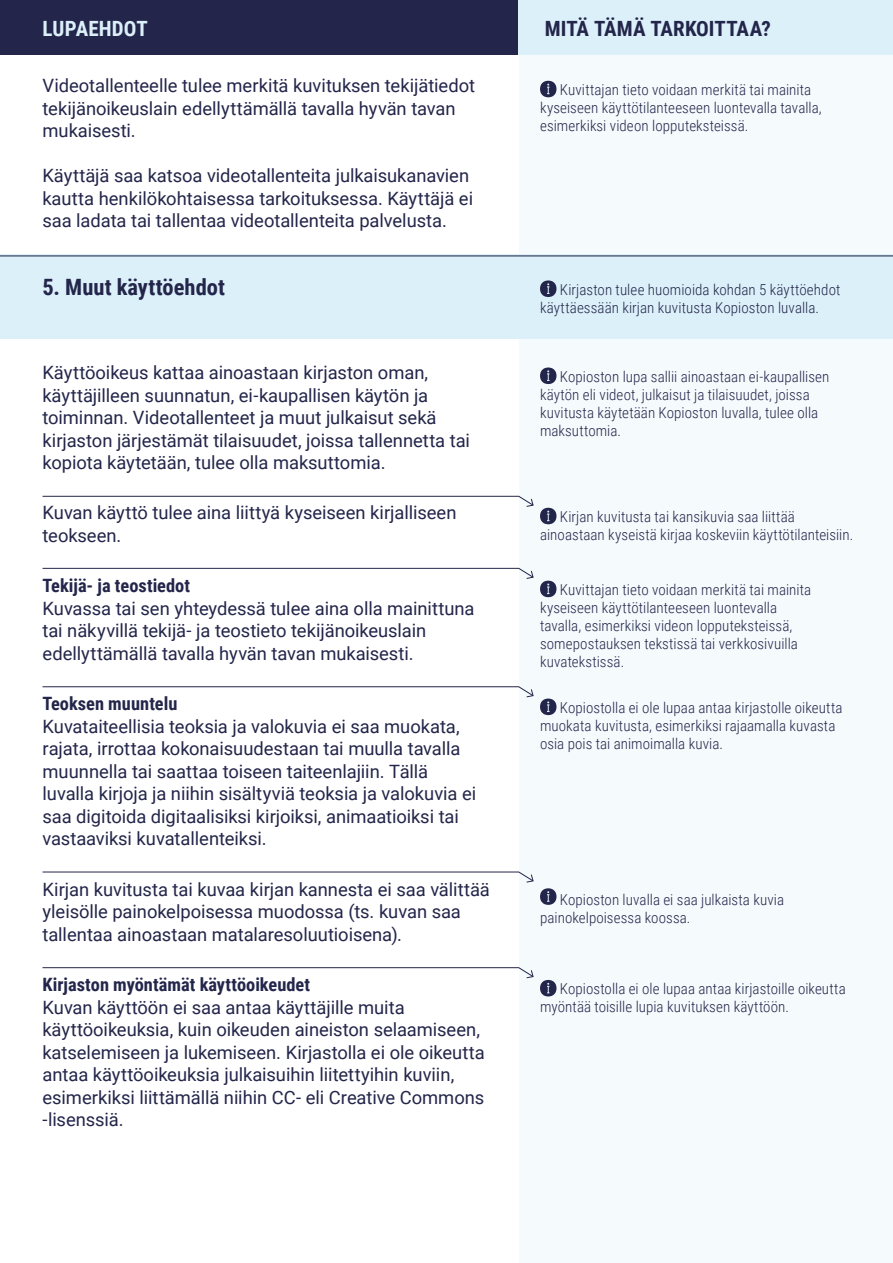
<style>
.page{position:relative;width:893px;height:1263px;background:#fff}
.page>*{position:absolute;margin:0;border:0;box-sizing:border-box;transform-origin:0 0}
.t1{font:700 22.5px "Roboto Condensed";letter-spacing:.005em;color:#23264a}
.t2{font:700 21px "Roboto Condensed";color:#23264a}
.t3{font:700 21px "Roboto Condensed";color:#dcf0fa}
.t4{font:18.3px/22.5px "Roboto";letter-spacing:-.005em;color:#23264a}
.t5{font:700 18.3px "Roboto Condensed";color:#23264a}
.t6{font:300 15px/18px "Roboto Condensed";letter-spacing:.005em;color:#23264a}
</style>
<div class="page">
<div style="left:519px;top:0;width:374px;height:1263px;background:#f5fafd"></div>
<div style="left:0;top:0;width:519px;height:54px;background:#23264a"></div>
<div style="left:519px;top:0;width:374px;height:54px;background:#dcf0fa"></div>
<div style="left:0;top:255px;width:893px;height:84px;background:#dcf0fa"></div>
<svg style="left:540px;top:81px;width:16px;height:16px"></svg>
<hr style="left:0;top:255px;width:893px;height:1px;background:#23264a">
<svg style="left:540px;top:280px;width:16px;height:17px"></svg>
<svg style="left:540px;top:367px;width:16px;height:17px"></svg>
<svg style="left:540px;top:508px;width:16px;height:16px"></svg>
<svg style="left:42px;top:496px;width:491px;height:11px"></svg>
<svg style="left:540px;top:581px;width:16px;height:16px"></svg>
<svg style="left:42px;top:568px;width:491px;height:11px"></svg>
<svg style="left:540px;top:698px;width:16px;height:17px"></svg>
<svg style="left:42px;top:686px;width:491px;height:11px"></svg>
<svg style="left:540px;top:980px;width:16px;height:16px"></svg>
<svg style="left:42px;top:967px;width:491px;height:11px"></svg>
<svg style="left:540px;top:888px;width:16px;height:17px"></svg>
<svg style="left:42px;top:872px;width:491px;height:10px"></svg>
<p class="t3" style="left:43px;top:14px;width:107px">LUPAEHDOT</p>
<p class="t2" style="left:545px;top:14px;width:228px">MITÄ TÄMÄ TARKOITTAA?</p>
<p class="t4" style="left:43px;top:74px;width:434px">Videotallenteelle tulee merkitä kuvituksen tekijätiedot tekijänoikeuslain edellyttämällä tavalla hyvän tavan mukaisesti.</p>
<p class="t4" style="left:43px;top:164px;width:432px">Käyttäjä saa katsoa videotallenteita julkaisukanavien kautta henkilökohtaisessa tarkoituksessa. Käyttäjä ei saa ladata tai tallentaa videotallenteita palvelusta.</p>
<p class="t6" style="left:540px;top:80px;width:283px;text-indent:20px">Kuvittajan tieto voidaan merkitä tai mainita kyseiseen käyttötilanteeseen luontevalla tavalla, esimerkiksi videon lopputeksteissä.</p>
<p class="t1" style="left:43px;top:271px;width:184px">5. Muut käyttöehdot</p>
<p class="t6" style="left:540px;top:280px;width:302px;text-indent:20px">Kirjaston tulee huomioida kohdan 5 käyttöehdot käyttäessään kirjan kuvitusta Kopioston luvalla.</p>
<p class="t4" style="left:43px;top:361px;width:429px">Käyttöoikeus kattaa ainoastaan kirjaston oman, käyttäjilleen suunnatun, ei-kaupallisen käytön ja toiminnan. Videotallenteet ja muut julkaisut sekä kirjaston järjestämät tilaisuudet, joissa tallennetta tai kopiota käytetään, tulee olla maksuttomia.</p>
<p class="t6" style="left:540px;top:367px;width:291px;text-indent:20px">Kopioston lupa sallii ainoastaan ei-kaupallisen käytön eli videot, julkaisut ja tilaisuudet, joissa kuvitusta käytetään Kopioston luvalla, tulee olla maksuttomia.</p>
<p class="t4" style="left:43px;top:501px;width:415px">Kuvan käyttö tulee aina liittyä kyseiseen kirjalliseen teokseen.</p>
<p class="t6" style="left:540px;top:507px;width:315px;text-indent:20px">Kirjan kuvitusta tai kansikuvia saa liittää ainoastaan kyseistä kirjaa koskeviin käyttötilanteisiin.</p>
<p class="t5" style="left:43px;top:573px;width:149px">Tekijä- ja teostiedot</p>
<p class="t4" style="left:43px;top:596px;width:433px">Kuvassa tai sen yhteydessä tulee aina olla mainittuna tai näkyvillä tekijä- ja teostieto tekijänoikeuslain edellyttämällä tavalla hyvän tavan mukaisesti.</p>
<p class="t6" style="left:540px;top:580px;width:273px;text-indent:20px">Kuvittajan tieto voidaan merkitä tai mainita kyseiseen käyttötilanteeseen luontevalla tavalla, esimerkiksi videon lopputeksteissä, somepostauksen tekstissä tai verkkosivuilla kuvatekstissä.</p>
<p class="t5" style="left:43px;top:691px;width:136px">Teoksen muuntelu</p>
<p class="t4" style="left:43px;top:714px;width:435px">Kuvataiteellisia teoksia ja valokuvia ei saa muokata, rajata, irrottaa kokonaisuudestaan tai muulla tavalla muunnella tai saattaa toiseen taiteenlajiin. Tällä luvalla kirjoja ja niihin sisältyviä teoksia ja valokuvia ei saa digitoida digitaalisiksi kirjoiksi, animaatioiksi tai vastaaviksi kuvatallenteiksi.</p>
<p class="t4" style="left:43px;top:877px;width:449px">Kirjan kuvitusta tai kuvaa kirjan kannesta ei saa välittää yleisölle painokelpoisessa muodossa (ts. kuvan saa tallentaa ainoastaan matalaresoluutioisena).</p>
<p class="t5" style="left:43px;top:972px;width:269px">Kirjaston myöntämät käyttöoikeudet</p>
<p class="t4" style="left:43px;top:995px;width:444px">Kuvan käyttöön ei saa antaa käyttäjille muita käyttöoikeuksia, kuin oikeuden aineiston selaamiseen, katselemiseen ja lukemiseen. Kirjastolla ei ole oikeutta antaa käyttöoikeuksia julkaisuihin liitettyihin kuviin, esimerkiksi liittämällä niihin CC- eli Creative Commons -lisenssiä.</p>
<p class="t6" style="left:540px;top:698px;width:304px;text-indent:20px">Kopiostolla ei ole lupaa antaa kirjastolle oikeutta muokata kuvitusta, esimerkiksi rajaamalla kuvasta osia pois tai animoimalla kuvia.</p>
<p class="t6" style="left:540px;top:890px;width:246px;text-indent:20px">Kopioston luvalla ei saa julkaista kuvia painokelpoisessa koossa.</p>
<p class="t6" style="left:540px;top:979px;width:307px;text-indent:20px">Kopiostolla ei ole lupaa antaa kirjastoille oikeutta myöntää toisille lupia kuvituksen käyttöön.</p>
</div>
